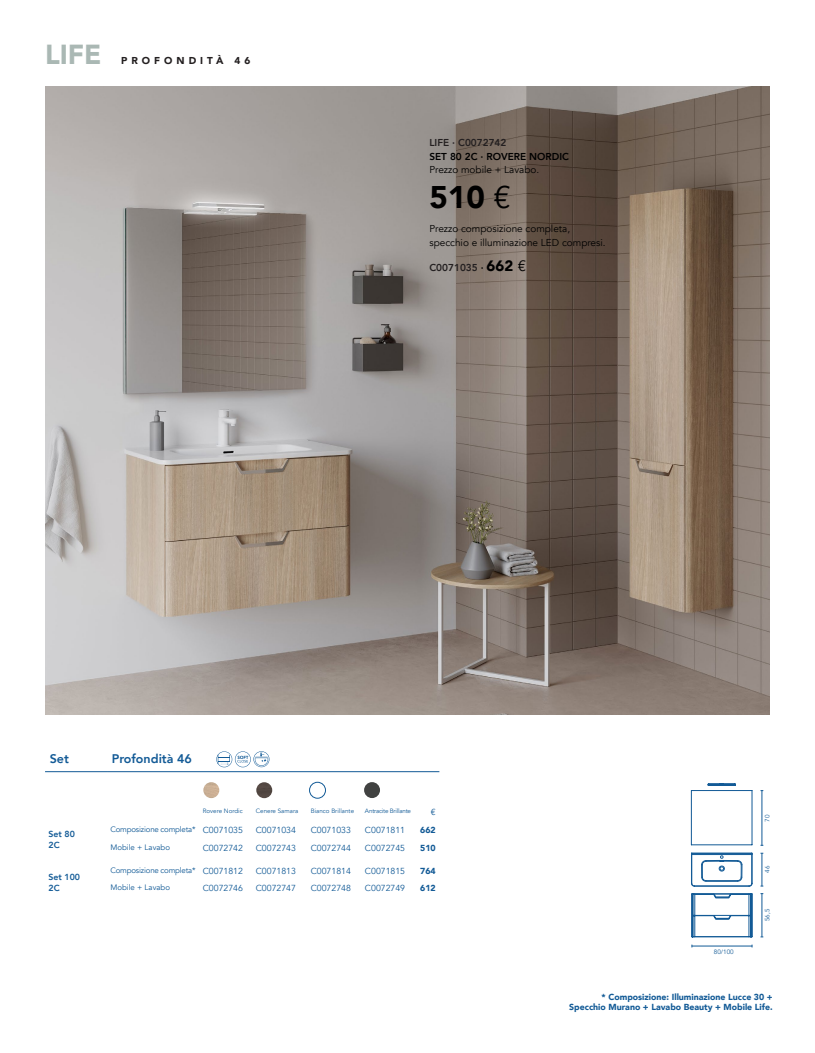
<style>
.page{position:relative;width:815px;height:1053px;background:#fff}
.page>*{position:absolute;margin:0;border:0;box-sizing:border-box;transform-origin:0 0}
.t1{font:900 31.25px "Avenir";color:#000}
.t2{font:900 27.5px "Avenir";color:#aab8b4}
.t3{font:800 12.5px "Avenir";color:#125a96}
.t4{font:10px/13.8px "Avenir";color:#000}
.t5{font:800 10px "Avenir";color:#231f20}
.t6{font:800 10px "Avenir";color:#000}
.t7{font:900 10px "Avenir";letter-spacing:.4em;color:#231f20}
.t8{font:8.75px "Avenir";color:#125a96}
.t9{font:900 8.75px/10.5px "Avenir";color:#125a96;text-align:right}
.t10{font:800 8.75px/11px "Avenir";color:#125a96}
.t11{font:7.88px "Avenir";letter-spacing:-.02em;color:#125a96}
.t12{font:7.88px "Avenir";color:#125a96}
.t13{font:6.25px "Avenir";color:#125a96}
.t14{font:6.25px "Avenir";letter-spacing:-.03em;color:#125a96}
.s1{font-weight:400}
.s2{color:#000}
.s3{font-weight:900;font-size:15px;color:#000}
.s4{font-weight:400;font-size:15px;color:#000}
.s5{font-size:8.75px}
</style>
<div class="page">
<img style="left:45px;top:87px;width:725px;height:627px">
<hr style="left:752px;top:790px;width:1px;height:54px;background:#125a96">
<hr style="left:691px;top:790px;width:61px;height:1px;background:#125a96">
<hr style="left:691px;top:790px;width:1px;height:54px;background:#125a96">
<hr style="left:691px;top:844px;width:61px;height:1px;background:#125a96">
<svg style="left:708px;top:783px;width:28px;height:3px"></svg>
<hr style="left:45px;top:771px;width:62px;height:1px;background:#125a96">
<hr style="left:107px;top:771px;width:332px;height:1px;background:#125a96">
<svg style="left:216px;top:751px;width:53px;height:16px"></svg>
<img style="left:364px;top:782px;width:16px;height:16px;border-radius:8px">
<img style="left:203px;top:782px;width:16px;height:16px;border-radius:8px">
<img style="left:256px;top:782px;width:16px;height:16px;border-radius:8px">
<div style="left:309px;top:782px;width:17px;height:16px;border:1px solid #125a96;border-radius:50%"></div>
<hr style="left:692px;top:945px;width:60px;height:1px;background:#125a96">
<hr style="left:762px;top:853px;width:1px;height:33px;background:#125a96">
<hr style="left:762px;top:893px;width:1px;height:43px;background:#125a96">
<svg style="left:691px;top:893px;width:61px;height:44px"></svg>
<hr style="left:694px;top:885px;width:55px;height:1px;background:#125a96">
<hr style="left:706px;top:881px;width:32px;height:1px;background:#125a96">
<hr style="left:692px;top:854px;width:60px;height:1px;background:#125a96">
<hr style="left:692px;top:853px;width:60px;height:1px;background:#125a96">
<svg style="left:749px;top:852px;width:4px;height:34px"></svg>
<hr style="left:692px;top:852px;width:60px;height:1px;background:#125a96">
<svg style="left:691px;top:852px;width:4px;height:34px"></svg>
<svg style="left:701px;top:855px;width:41px;height:26px"></svg>
<hr style="left:762px;top:790px;width:1px;height:55px;background:#125a96">
<h2 class="t2" style="left:45px;top:31px;width:58px">LIFE</h2>
<p class="t7" style="left:121px;top:52px;width:131px">PROFONDITÀ 46</p>
<p class="t5" style="left:429px;top:133px;width:78px">LIFE · C0072742</p>
<p class="t6" style="left:429px;top:147px;width:141px">SET 80 2C · ROVERE NORDIC</p>
<p class="t4" style="left:429px;top:163px;width:111px">Prezzo mobile + Lavabo.</p>
<h1 class="t1" style="left:429px;top:171px;width:83px">510 <span class="s1">€</span></h1>
<p class="t4" style="left:429px;top:222px;width:178px">Prezzo composizione completa, specchio e illuminazione LED compresi.</p>
<p class="t5" style="left:429px;top:258px;width:98px">C0071035 <span class="s2">·</span> <span class="s3">662</span> <span class="s4">€</span></p>
<h3 class="t3" style="left:50px;top:747px;width:21px">Set</h3>
<h3 class="t3" style="left:112px;top:747px;width:82px">Profondità 46</h3>
<p class="t13" style="left:203px;top:807px;width:41px">Rovere Nordic</p>
<p class="t13" style="left:256px;top:807px;width:44px">Cenere Samara</p>
<p class="t13" style="left:311px;top:807px;width:45px">Bianco Brillante</p>
<p class="t14" style="left:365px;top:807px;width:48px">Antracite Brillante</p>
<p class="t8" style="left:431px;top:806px;width:6px">€</p>
<p class="t10" style="left:49px;top:827px;width:28px">Set 80<br>2C</p>
<p class="t10" style="left:49px;top:870px;width:33px">Set 100<br>2C</p>
<p class="t11" style="left:110px;top:824px;width:134px">Composizione completa* <span class="s5">C0071035</span></p>
<p class="t8" style="left:256px;top:824px;width:42px">C0071034</p>
<p class="t8" style="left:311px;top:824px;width:42px">C0071033</p>
<p class="t8" style="left:365px;top:824px;width:42px">C0071811</p>
<p class="t9" style="left:420px;top:824px;width:17px">662</p>
<p class="t12" style="left:110px;top:842px;width:61px">Mobile + Lavabo</p>
<p class="t8" style="left:203px;top:842px;width:42px">C0072742</p>
<p class="t8" style="left:256px;top:842px;width:42px">C0072743</p>
<p class="t8" style="left:311px;top:842px;width:42px">C0072744</p>
<p class="t8" style="left:365px;top:842px;width:42px">C0072745</p>
<p class="t9" style="left:420px;top:842px;width:17px">510</p>
<p class="t11" style="left:110px;top:865px;width:134px">Composizione completa* <span class="s5">C0071812</span></p>
<p class="t8" style="left:256px;top:865px;width:42px">C0071813</p>
<p class="t8" style="left:311px;top:865px;width:42px">C0071814</p>
<p class="t8" style="left:365px;top:865px;width:42px">C0071815</p>
<p class="t9" style="left:420px;top:865px;width:17px">764</p>
<p class="t12" style="left:110px;top:882px;width:61px">Mobile + Lavabo</p>
<p class="t8" style="left:203px;top:882px;width:42px">C0072746</p>
<p class="t8" style="left:256px;top:882px;width:42px">C0072747</p>
<p class="t8" style="left:311px;top:882px;width:42px">C0072748</p>
<p class="t8" style="left:365px;top:882px;width:42px">C0072749</p>
<p class="t9" style="left:420px;top:882px;width:17px">612</p>
<p class="t13" style="left:714px;top:947px;width:21px">80/100</p>
<p class="t13" style="left:764px;top:821px;width:9px;rotate:-90deg">70</p>
<p class="t13" style="left:764px;top:872px;width:9px;rotate:-90deg">46</p>
<p class="t13" style="left:764px;top:921px;width:14px;rotate:-90deg">56,5</p>
<p class="t9" style="left:569px;top:990px;width:205px">* Composizione: Illuminazione Lucce 30 +<br>Specchio Murano + Lavabo Beauty + Mobile Life.</p>
</div>
